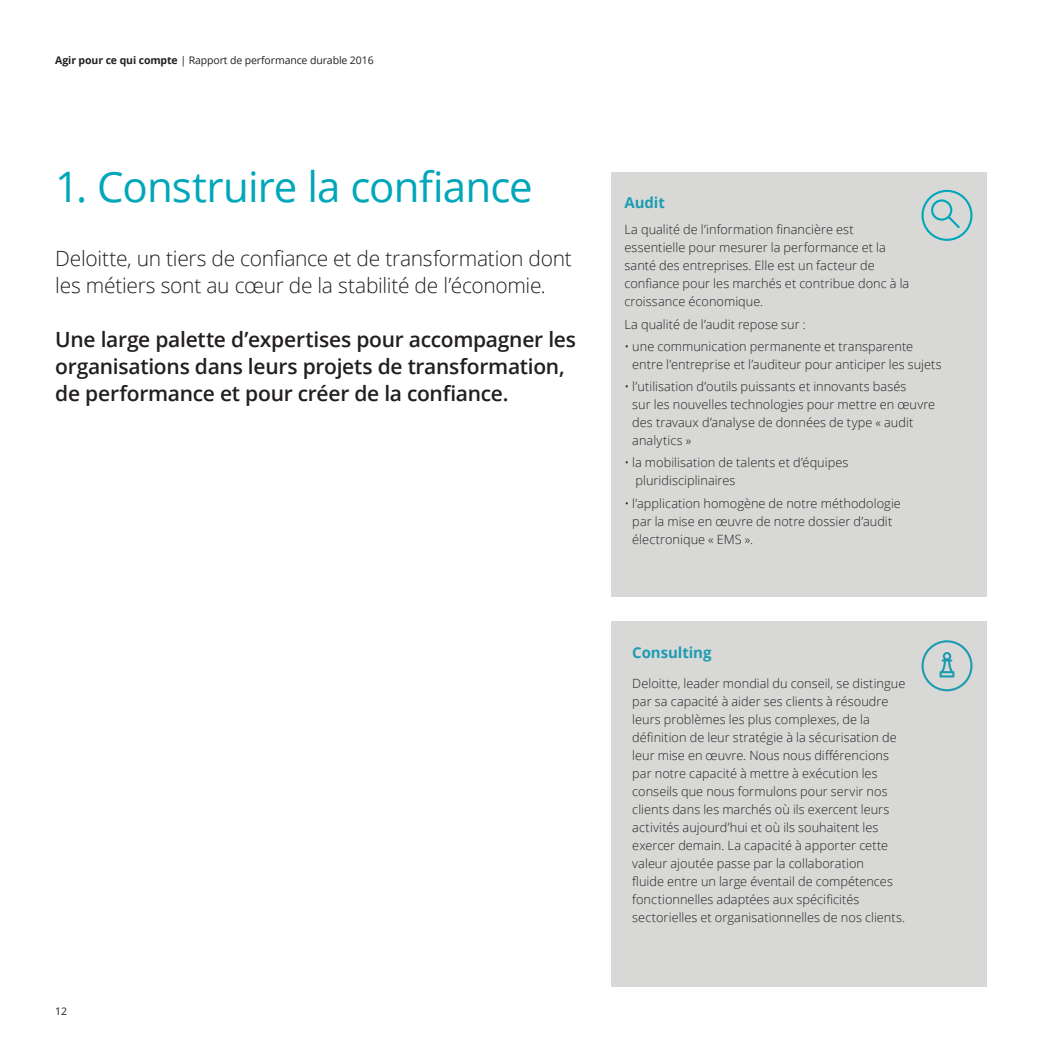
<style>
.page{position:relative;width:1042px;height:1042px;background:#fff}
.page>*{position:absolute;margin:0;border:0;box-sizing:border-box;transform-origin:0 0}
.Exergue_2__28_32pt_r{font:42px "Open Sans";letter-spacing:-.02em;color:#00a6b9}
.Introduction__14_18p{font:600 21px/27px "Open Sans";letter-spacing:-.015em;color:#231f20}
.Introduction__14_18p-2{font:300 21px/27px "Open Sans";letter-spacing:-.015em;color:#231f20}
.Sous_titre_bleu__1{font:700 15px "Open Sans";letter-spacing:-.005em;color:#1d9cb1}
.Body_copy__8_5_12pt{font:300 12.75px/18px "Open Sans";letter-spacing:.005em;color:#231f20}
.t1{font:10.5px "Open Sans";letter-spacing:-.01em;color:#231f20}
.s1{font-weight:700}
</style>
<div class="page">
<div style="left:611px;top:621px;width:375px;height:365px;background:#d8d9d7"></div>
<svg style="left:921px;top:640px;width:51px;height:51px"></svg>
<div style="left:611px;top:172px;width:375px;height:424px;background:#d8d9d7"></div>
<svg style="left:921px;top:190px;width:51px;height:51px"></svg>
<p class="t1" style="left:55px;top:53px;width:320px"><span class="s1">Agir pour ce qui compte</span> | Rapport de performance durable 2016</p>
<p class="Exergue_2__28_32pt_r" style="left:55px;top:158px;width:479px">1. Construire la confiance</p>
<p class="Introduction__14_18p-2" style="left:55px;top:245px;width:518px">Deloitte, un tiers de confiance et de transformation dont les métiers sont au cœur de la stabilité de l’économie.</p>
<p class="Introduction__14_18p" style="left:55px;top:326px;width:522px">Une large palette d’expertises pour accompagner les organisations dans leurs projets de transformation, de performance et pour créer de la confiance.</p>
<p class="t1" style="left:55px;top:1004px;width:13px">12</p>
<p class="Sous_titre_bleu__1" style="left:624px;top:192px;width:42px">Audit</p>
<p class="Body_copy__8_5_12pt" style="left:624px;top:220px;width:286px">La qualité de l’information financière est essentielle pour mesurer la performance et la santé des entreprises. Elle est un facteur de confiance pour les marchés et contribue donc à la croissance économique.</p>
<p class="Body_copy__8_5_12pt" style="left:624px;top:315px;width:183px">La qualité de l’audit repose sur :</p>
<p class="Body_copy__8_5_12pt" style="left:632px;top:337px;width:311px;text-indent:-8px">• une communication permanente et transparente entre l’entreprise et l’auditeur pour anticiper les sujets</p>
<p class="Body_copy__8_5_12pt" style="left:632px;top:377px;width:304px;text-indent:-8px">• l’utilisation d’outils puissants et innovants basés<br>sur les nouvelles technologies pour mettre en œuvre des travaux d’analyse de données de type « audit analytics »</p>
<p class="Body_copy__8_5_12pt" style="left:635px;top:453px;width:214px;text-indent:-11px">• la mobilisation de talents et d’équipes pluridisciplinaires</p>
<p class="Body_copy__8_5_12pt" style="left:632px;top:494px;width:270px;text-indent:-8px">• l’application homogène de notre méthodologie par la mise en œuvre de notre dossier d’audit électronique « EMS ».</p>
<p class="Sous_titre_bleu__1" style="left:632px;top:642px;width:81px">Consulting</p>
<p class="Body_copy__8_5_12pt" style="left:632px;top:674px;width:275px">Deloitte, leader mondial du conseil, se distingue par sa capacité à aider ses clients à résoudre leurs problèmes les plus complexes, de la définition de leur stratégie à la sécurisation de leur mise en œuvre. Nous nous différencions par notre capacité à mettre à exécution les conseils que nous formulons pour servir nos clients dans les marchés où ils exercent leurs activités aujourd’hui et où ils souhaitent les exercer demain. La capacité à apporter cette valeur ajoutée passe par la collaboration<br>fluide entre un large éventail de compétences fonctionnelles adaptées aux spécificités sectorielles et organisationnelles de nos clients.</p>
</div>
